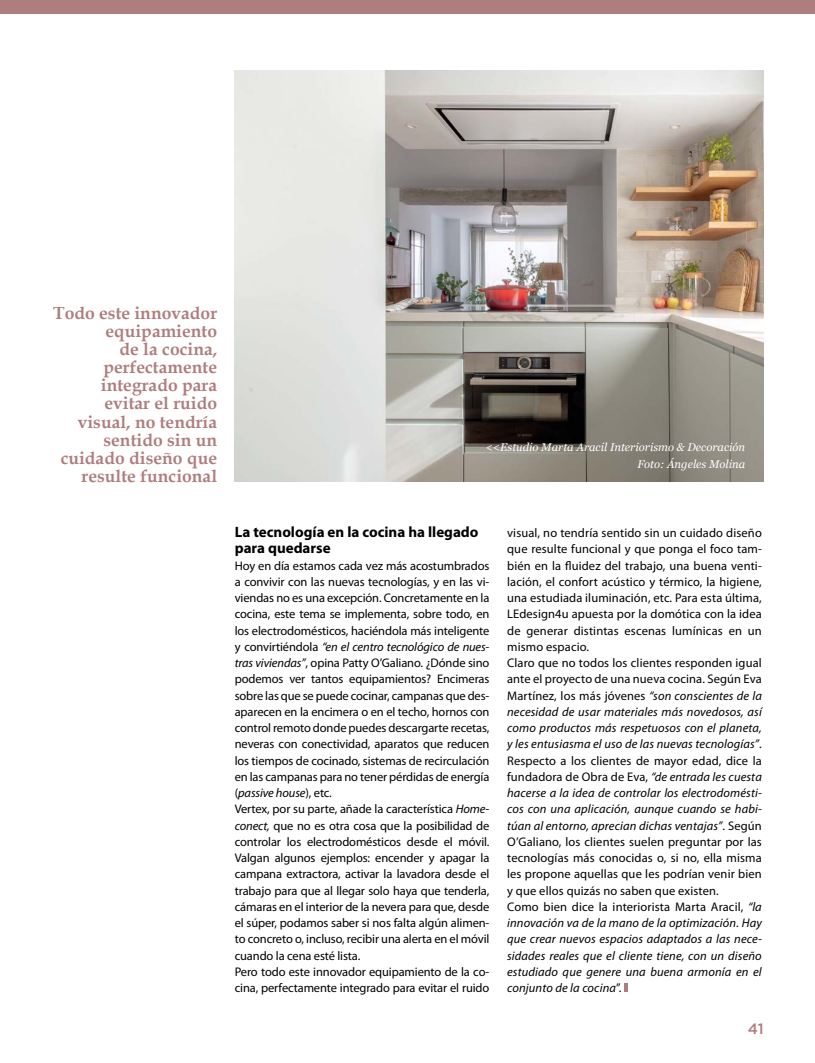
<style>
.page{position:relative;width:815px;height:1063px;background:#fff}
.page>*{position:absolute;margin:0;border:0;box-sizing:border-box;transform-origin:0 0}
.t1{font:700 17.5px/18.1px "Book Antiqua";color:#b07d7e;text-align:right}
.t2{font:700 15px/16.2px "Myriad Pro";color:#000}
.t3{font:500 15px "Gotham";color:#b07d7e}
.t4{font:12.5px/16.2px "Myriad Pro";letter-spacing:.01em;color:#000}
.t5{font:12.5px/16.2px "Myriad Pro";letter-spacing:-.01em;color:#000}
.t6{font:italic 11.25px/16.2px "Georgia";color:#fff;text-align:right}
.s1{font-style:italic}
</style>
<div class="page">
<div style="left:0;top:0;width:815px;height:14px;background:#b07d7e"></div>
<svg style="left:624px;top:984px;width:4px;height:8px"></svg>
<img style="left:235px;top:71px;width:529px;height:411px">
<h1 class="t1" style="left:53px;top:304px;width:166px">Todo este innovador equipamiento<br>de la cocina, perfectamente integrado para evitar el ruido visual, no tendría sentido sin un cuidado diseño que resulte funcional</h1>
<p class="t6" style="left:486px;top:440px;width:261px">&lt;&lt;Estudio Marta Aracil Interiorismo &amp; Decoración<br>Foto: Ángeles Molina</p>
<p class="t2" style="left:235px;top:523px;width:245px">La tecnología en la cocina ha llegado para quedarse</p>
<p class="t5" style="left:235px;top:557px;width:256px">Hoy en día estamos cada vez más acostumbrados a convivir con las nuevas tecnologías, y en las vi&shy;viendas no es una excepción. Concretamente en la cocina, este tema se implementa, sobre todo, en los electrodomésticos, haciéndola más inteligente y convirtiéndola <span class="s1">“en el centro tecnológico de nues&shy;tras viviendas”</span>, opina Patty O’Galiano. ¿Dónde sino podemos ver tantos equipamientos? Encimeras sobre las que se puede cocinar, campanas que des&shy;aparecen en la encimera o en el techo, hornos con control remoto donde puedes descargarte recetas, neveras con conectividad, aparatos que reducen los tiempos de cocinado, sistemas de recirculación en las campanas para no tener pérdidas de energía (<span class="s1">passive house</span>), etc.<br>Vertex, por su parte, añade la característica <span class="s1">Home&shy;conect,</span> que no es otra cosa que la posibilidad de controlar los electrodomésticos desde el móvil.<br>Valgan algunos ejemplos: encender y apagar la campana extractora, activar la lavadora desde el trabajo para que al llegar solo haya que tenderla, cámaras en el interior de la nevera para que, desde el súper, podamos saber si nos falta algún alimen&shy;to concreto o, incluso, recibir una alerta en el móvil cuando la cena esté lista.<br>Pero todo este innovador equipamiento de la co&shy;cina, perfectamente integrado para evitar el ruido</p>
<p class="t4" style="left:507px;top:525px;width:256px">visual, no tendría sentido sin un cuidado diseño que resulte funcional y que ponga el foco tam&shy;bién en la fluidez del trabajo, una buena venti&shy;lación, el confort acústico y térmico, la higiene, una estudiada iluminación, etc. Para esta última, LEdesign4u apuesta por la domótica con la idea de generar distintas escenas lumínicas en un mismo espacio.<br>Claro que no todos los clientes responden igual ante el proyecto de una nueva cocina. Según Eva Martínez, los más jóvenes <span class="s1">“son conscientes de la necesidad de usar materiales más novedosos, así como productos más respetuosos con el planeta, y les entusiasma el uso de las nuevas tecnologías”</span>.<br>Respecto a los clientes de mayor edad, dice la fundadora de Obra de Eva, <span class="s1">“de entrada les cuesta hacerse a la idea de controlar los electrodomésti&shy;cos con una aplicación, aunque cuando se habi&shy;túan al entorno, aprecian dichas ventajas”</span>. Según O’Galiano, los clientes suelen preguntar por las tecnologías más conocidas o, si no, ella misma les propone aquellas que les podrían venir bien y que ellos quizás no saben que existen.<br>Como bien dice la interiorista Marta Aracil, <span class="s1">“la innovación va de la mano de la optimización. Hay que crear nuevos espacios adaptados a las nece&shy;sidades reales que el cliente tiene, con un diseño estudiado que genere una buena armonía en el conjunto de la cocina</span>”.</p>
<p class="t3" style="left:748px;top:1018px;width:17px">41</p>
</div>
